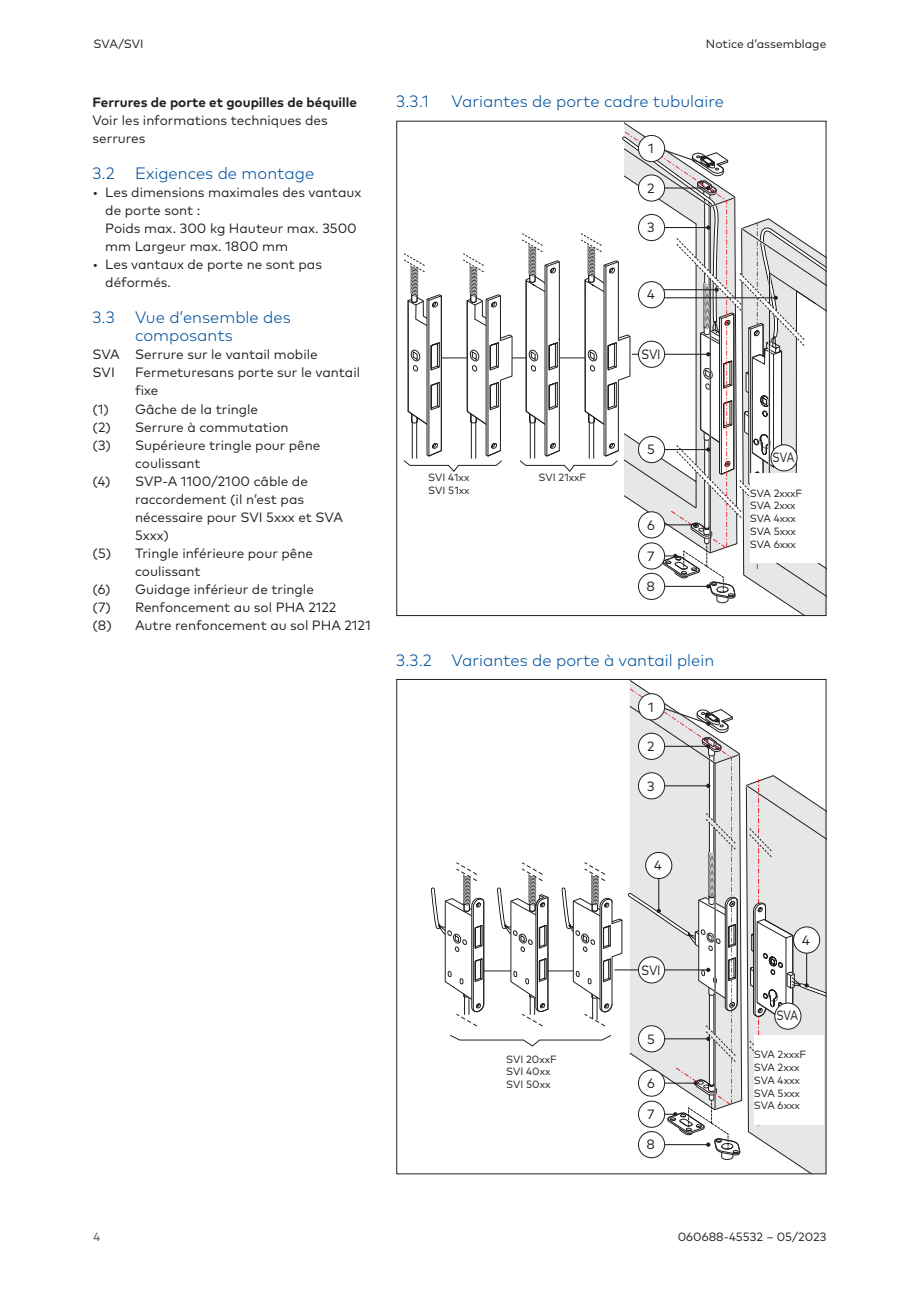
<style>
.page{position:relative;width:919px;height:1289px;background:#fff}
.page>*{position:absolute;margin:0;border:0;box-sizing:border-box;transform-origin:0 0}
.t1{font:300 16.5px/18px "Mark Pro";color:#01519b}
.Body_text{font:13.5px/18px "Mark Pro";color:#231f20}
.Headline_bold{font:700 13.5px "Mark Pro";color:#231f20}
.Body_text-2{font:13.5px "Mark Pro";color:#231f20;scale:.9 1}
.Body_text-3{font:13.5px "Mark Pro";color:#231f20;scale:.8 1}
.t2{font:12px "Mark Pro";color:#231f20}
.t3{font:300 12px "Mark Pro";color:#231f20}
.Text_in_picture{font:10.5px "Mark Pro";color:#231f20}
</style>
<div class="page">
<svg style="left:404px;top:132px;width:422px;height:483px"></svg>
<div style="left:638px;top:135px;width:26px;height:27px;background:#fff;border-radius:50%"></div>
<div style="left:638px;top:135px;width:27px;height:27px;border:1px solid #231f20;border-radius:50%"></div>
<div style="left:638px;top:175px;width:26px;height:26px;background:#fff;border-radius:50%"></div>
<div style="left:638px;top:174px;width:27px;height:27px;border:1px solid #231f20;border-radius:50%"></div>
<div style="left:638px;top:214px;width:26px;height:27px;background:#fff;border-radius:50%"></div>
<div style="left:638px;top:214px;width:27px;height:27px;border:1px solid #231f20;border-radius:50%"></div>
<div style="left:638px;top:281px;width:26px;height:27px;background:#fff;border-radius:50%"></div>
<div style="left:638px;top:281px;width:27px;height:27px;border:1px solid #231f20;border-radius:50%"></div>
<div style="left:638px;top:436px;width:26px;height:26px;background:#fff;border-radius:50%"></div>
<div style="left:638px;top:436px;width:27px;height:27px;border:1px solid #231f20;border-radius:50%"></div>
<div style="left:638px;top:512px;width:26px;height:26px;background:#fff;border-radius:50%"></div>
<div style="left:638px;top:511px;width:27px;height:27px;border:1px solid #231f20;border-radius:50%"></div>
<div style="left:638px;top:543px;width:26px;height:26px;background:#fff;border-radius:50%"></div>
<div style="left:638px;top:542px;width:27px;height:27px;border:1px solid #231f20;border-radius:50%"></div>
<div style="left:638px;top:573px;width:26px;height:26px;background:#fff;border-radius:50%"></div>
<div style="left:638px;top:573px;width:27px;height:27px;border:1px solid #231f20;border-radius:50%"></div>
<div style="left:638px;top:341px;width:26px;height:26px;background:#fff;border-radius:50%"></div>
<div style="left:638px;top:341px;width:27px;height:27px;border:1px solid #231f20;border-radius:50%"></div>
<div style="left:770px;top:445px;width:27px;height:26px;background:#fff;border-radius:50%"></div>
<div style="left:770px;top:444px;width:27px;height:27px;border:1px solid #231f20;border-radius:50%"></div>
<div style="left:749px;top:474px;width:70px;height:89px;background:#fff"></div>
<svg style="left:431px;top:688px;width:395px;height:485px"></svg>
<div style="left:638px;top:693px;width:26px;height:27px;background:#fff;border-radius:50%"></div>
<div style="left:638px;top:693px;width:27px;height:27px;border:1px solid #231f20;border-radius:50%"></div>
<div style="left:638px;top:733px;width:26px;height:26px;background:#fff;border-radius:50%"></div>
<div style="left:638px;top:732px;width:27px;height:27px;border:1px solid #231f20;border-radius:50%"></div>
<div style="left:638px;top:772px;width:26px;height:27px;background:#fff;border-radius:50%"></div>
<div style="left:638px;top:772px;width:27px;height:27px;border:1px solid #231f20;border-radius:50%"></div>
<div style="left:645px;top:852px;width:26px;height:26px;background:#fff;border-radius:50%"></div>
<div style="left:645px;top:852px;width:27px;height:27px;border:1px solid #231f20;border-radius:50%"></div>
<div style="left:793px;top:926px;width:26px;height:27px;background:#fff;border-radius:50%"></div>
<div style="left:793px;top:926px;width:27px;height:27px;border:1px solid #231f20;border-radius:50%"></div>
<div style="left:638px;top:1025px;width:26px;height:26px;background:#fff;border-radius:50%"></div>
<div style="left:638px;top:1025px;width:27px;height:27px;border:1px solid #231f20;border-radius:50%"></div>
<div style="left:638px;top:1070px;width:26px;height:26px;background:#fff;border-radius:50%"></div>
<div style="left:638px;top:1069px;width:27px;height:27px;border:1px solid #231f20;border-radius:50%"></div>
<div style="left:638px;top:1101px;width:26px;height:26px;background:#fff;border-radius:50%"></div>
<div style="left:638px;top:1100px;width:27px;height:27px;border:1px solid #231f20;border-radius:50%"></div>
<div style="left:638px;top:1131px;width:26px;height:26px;background:#fff;border-radius:50%"></div>
<div style="left:638px;top:1131px;width:27px;height:27px;border:1px solid #231f20;border-radius:50%"></div>
<div style="left:638px;top:956px;width:26px;height:26px;background:#fff;border-radius:50%"></div>
<div style="left:638px;top:956px;width:27px;height:27px;border:1px solid #231f20;border-radius:50%"></div>
<div style="left:774px;top:1003px;width:27px;height:26px;background:#fff;border-radius:50%"></div>
<div style="left:774px;top:1002px;width:27px;height:27px;border:1px solid #231f20;border-radius:50%"></div>
<div style="left:753px;top:1035px;width:70px;height:89px;background:#fff"></div>
<p class="t2" style="left:94px;top:35px;width:52px">SVA/SVI</p>
<p class="t2" style="left:705px;top:35px;width:122px">Notice d’assemblage</p>
<p class="Headline_bold" style="left:92px;top:92px;width:266px">Ferrures de porte et goupilles de béquille</p>
<p class="Body_text" style="left:92px;top:110px;width:237px">Voir les informations techniques des serrures</p>
<p class="t1" style="left:92px;top:163px;width:223px">3.2 Exigences de montage</p>
<p class="Body_text" style="left:105px;top:182px;width:257px;text-indent:-13px">• Les dimensions maximales des vantaux de porte sont :<br>Poids max. 300 kg Hauteur max. 3500 mm Largeur max. 1800 mm</p>
<p class="Body_text" style="left:105px;top:254px;width:218px;text-indent:-13px">• Les vantaux de porte ne sont pas déformés.</p>
<p class="t1" style="left:135px;top:307px;width:157px;text-indent:-43px">3.3 Vue d’ensemble des composants</p>
<p class="Body_text" style="left:92px;top:344px;width:227px">SVA Serrure sur le vantail mobile</p>
<p class="Body_text" style="left:92px;top:362px;width:24px">SVI</p>
<p class="Body_text" style="left:135px;top:362px;width:226px">Fermeturesans porte sur le vantail fixe</p>
<p class="Body_text" style="left:92px;top:398px;width:167px">(1) Gâche de la tringle</p>
<p class="Body_text" style="left:92px;top:416px;width:197px">(2) Serrure à commutation</p>
<p class="Body_text" style="left:135px;top:434px;width:187px;text-indent:-43px">(3) Supérieure tringle pour pêne coulissant</p>
<p class="Body_text" style="left:135px;top:470px;width:209px;text-indent:-43px">(4) SVP-A 1100/2100 câble de raccordement (il n’est pas nécessaire pour SVI 5xxx et SVA<br>5xxx)</p>
<p class="Body_text" style="left:135px;top:542px;width:179px;text-indent:-43px">(5) Tringle inférieure pour pêne coulissant</p>
<p class="Body_text" style="left:92px;top:578px;width:223px">(6) Guidage inférieur de tringle</p>
<p class="Body_text" style="left:92px;top:596px;width:245px">(7) Renfoncement au sol PHA 2122</p>
<p class="Body_text" style="left:92px;top:614px;width:280px">(8) Autre renfoncement au sol PHA 2121</p>
<p class="t1" style="left:396px;top:91px;width:34px">3.3.1</p>
<p class="t1" style="left:451px;top:91px;width:274px">Variantes de porte cadre tubulaire</p>
<p class="Body_text" style="left:648px;top:138px;width:7px">1</p>
<p class="Body_text" style="left:647px;top:178px;width:9px">2</p>
<p class="Body_text" style="left:647px;top:217px;width:9px">3</p>
<p class="Body_text" style="left:647px;top:284px;width:9px">4</p>
<p class="Body_text-2" style="left:641px;top:344px;width:23px">SVI</p>
<p class="Body_text" style="left:647px;top:439px;width:9px">5</p>
<p class="Body_text-3" style="left:772px;top:447px;width:29px">SVA</p>
<p class="Text_in_picture" style="left:428px;top:469px;width:43px">SVI 41xx</p>
<p class="Text_in_picture" style="left:538px;top:469px;width:49px">SVI 21xxF</p>
<p class="Text_in_picture" style="left:428px;top:482px;width:43px">SVI 51xx</p>
<p class="Text_in_picture" style="left:749px;top:485px;width:54px">SVA 2xxxF</p>
<p class="Text_in_picture" style="left:749px;top:498px;width:47px">SVA 2xxx</p>
<p class="Text_in_picture" style="left:749px;top:510px;width:48px">SVA 4xxx</p>
<p class="Text_in_picture" style="left:749px;top:523px;width:48px">SVA 5xxx</p>
<p class="Text_in_picture" style="left:749px;top:536px;width:48px">SVA 6xxx</p>
<p class="Body_text" style="left:647px;top:514px;width:9px">6</p>
<p class="Body_text" style="left:647px;top:546px;width:9px">7</p>
<p class="Body_text" style="left:646px;top:576px;width:10px">8</p>
<p class="t1" style="left:396px;top:649px;width:319px">3.3.2 Variantes de porte à vantail plein</p>
<p class="Body_text" style="left:648px;top:696px;width:7px">1</p>
<p class="Body_text" style="left:647px;top:736px;width:9px">2</p>
<p class="Body_text" style="left:647px;top:775px;width:9px">3</p>
<p class="Text_in_picture" style="left:506px;top:1050px;width:52px">SVI 20xxF</p>
<p class="Text_in_picture" style="left:506px;top:1063px;width:46px">SVI 40xx</p>
<p class="Text_in_picture" style="left:506px;top:1076px;width:46px">SVI 50xx</p>
<p class="Body_text" style="left:654px;top:855px;width:9px">4</p>
<p class="Body_text-2" style="left:641px;top:959px;width:23px">SVI</p>
<p class="Body_text" style="left:647px;top:1028px;width:9px">5</p>
<p class="Body_text" style="left:647px;top:1072px;width:9px">6</p>
<p class="Body_text" style="left:647px;top:1104px;width:9px">7</p>
<p class="Body_text" style="left:646px;top:1134px;width:10px">8</p>
<p class="Body_text" style="left:802px;top:929px;width:9px">4</p>
<p class="Body_text-3" style="left:776px;top:1005px;width:29px">SVA</p>
<p class="Text_in_picture" style="left:753px;top:1046px;width:54px">SVA 2xxxF</p>
<p class="Text_in_picture" style="left:753px;top:1059px;width:47px">SVA 2xxx</p>
<p class="Text_in_picture" style="left:753px;top:1072px;width:48px">SVA 4xxx</p>
<p class="Text_in_picture" style="left:753px;top:1084px;width:48px">SVA 5xxx</p>
<p class="Text_in_picture" style="left:753px;top:1097px;width:48px">SVA 6xxx</p>
<p class="t3" style="left:94px;top:1227px;width:8px">4</p>
<p class="t2" style="left:677px;top:1227px;width:150px">060688-45532 – 05/2023</p>
</div>
